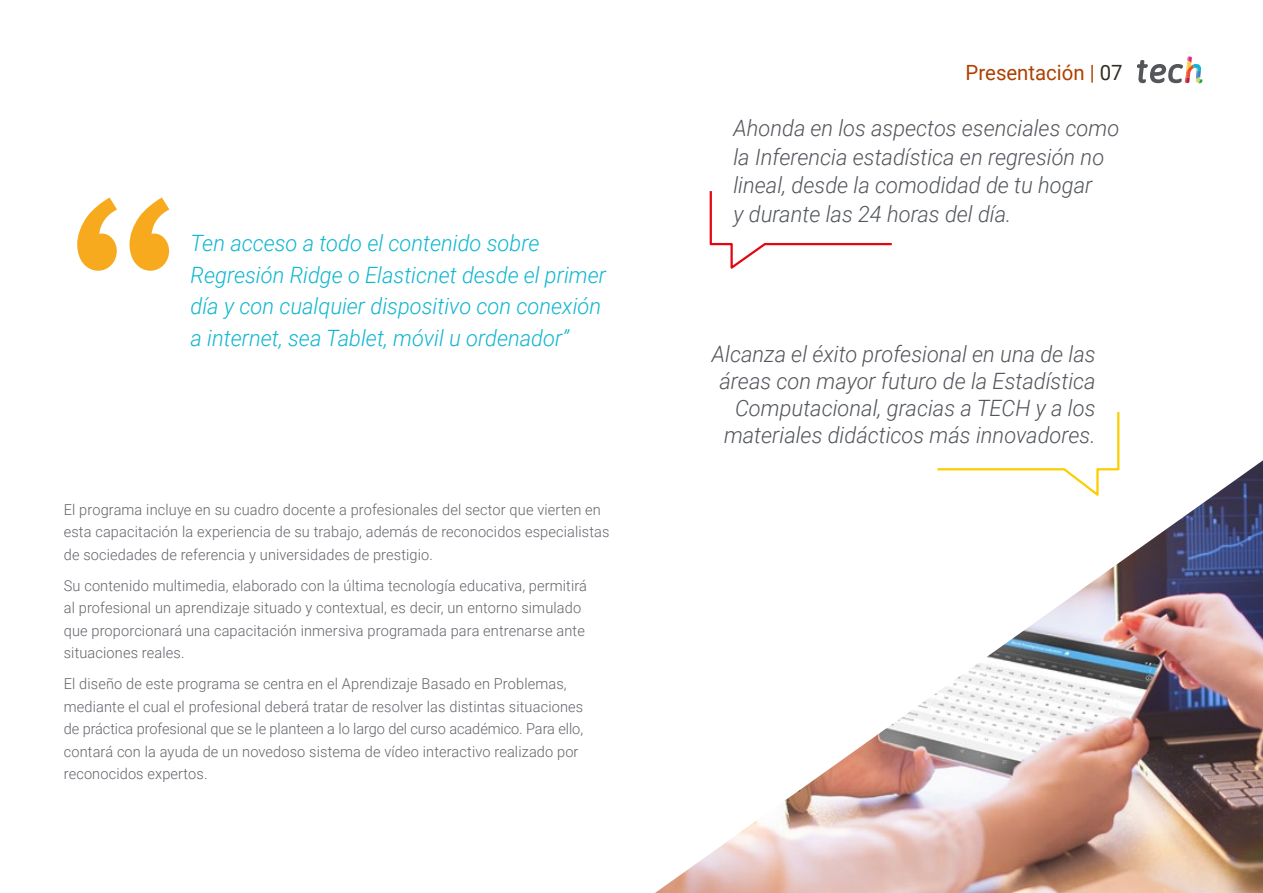
<style>
.page{position:relative;width:1263px;height:893px;background:#fff}
.page>*{position:absolute;margin:0;border:0;box-sizing:border-box;transform-origin:0 0}
.t1{font:italic 300 22.5px/27px "Roboto";color:#52555b;text-align:right}
.t2{font:italic 300 22.5px/31.5px "Roboto";color:#0fb6cf}
.t3{font:21px "Roboto";color:#ae4000}
.t4{font:300 15px/22.5px "Roboto";letter-spacing:.01em;color:#61646a}
.s1{color:#312e20}
</style>
<div class="page">
<svg style="left:77px;top:197px;width:92px;height:74px"></svg>
<svg style="left:1117px;top:412px;width:3px;height:48px"></svg>
<svg style="left:709px;top:191px;width:183px;height:78px"></svg>
<img style="left:655px;top:460px;width:608px;height:433px">
<svg style="left:1137px;top:57px;width:65px;height:27px"></svg>
<h1 class="t2" style="left:191px;top:226px;width:417px">Ten acceso a todo el contenido sobre Regresión Ridge o Elasticnet desde el primer día y con cualquier dispositivo con conexión a internet, sea Tablet, móvil u ordenador”</h1>
<p class="t4" style="left:64px;top:498px;width:547px">El programa incluye en su cuadro docente a profesionales del sector que vierten en esta capacitación la experiencia de su trabajo, además de reconocidos especialistas de sociedades de referencia y universidades de prestigio.</p>
<p class="t4" style="left:64px;top:574px;width:525px">Su contenido multimedia, elaborado con la última tecnología educativa, permitirá al profesional un aprendizaje situado y contextual, es decir, un entorno simulado que proporcionará una capacitación inmersiva programada para entrenarse ante situaciones reales.</p>
<p class="t4" style="left:64px;top:672px;width:521px">El diseño de este programa se centra en el Aprendizaje Basado en Problemas, mediante el cual el profesional deberá tratar de resolver las distintas situaciones de práctica profesional que se le planteen a lo largo del curso académico. Para ello, contará con la ayuda de un novedoso sistema de vídeo interactivo realizado por reconocidos expertos.</p>
<h2 class="t3" style="left:966px;top:57px;width:159px">Presentación | <span class="s1">07</span></h2>
<h1 class="t1" style="left:733px;top:113px;width:387px;line-height:28.5px;text-align:left">Ahonda en los aspectos esenciales como la Inferencia estadística en regresión no lineal, desde la comodidad de tu hogar<br>y durante las 24 horas del día.</h1>
<h1 class="t1" style="left:712px;top:340px;width:385px">Alcanza el éxito profesional en una de las áreas con mayor futuro de la Estadística Computacional, gracias a TECH y a los materiales didácticos más innovadores.</h1>
</div>
